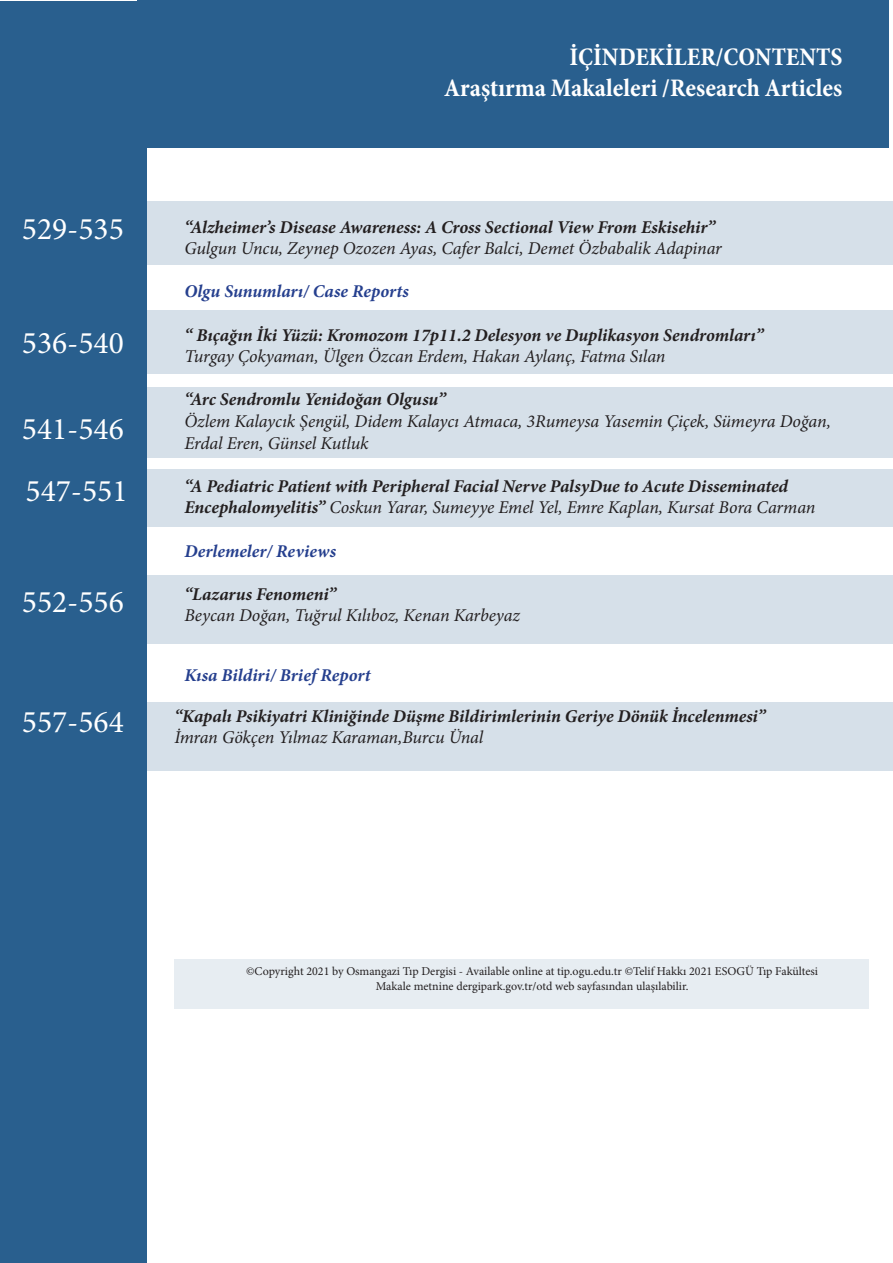
<style>
.page{position:relative;width:893px;height:1263px;background:#fff}
.page>*{position:absolute;margin:0;border:0;box-sizing:border-box;transform-origin:0 0}
.t1{font:31.5px "Minion Pro";color:#fff}
.t2{font:700 condensed 25.5px "Minion Pro";color:#fff}
.t3{font:italic 18px "Minion Pro";letter-spacing:-.005em;color:#231f20}
.t4{font:italic 700 18px "Minion Pro";letter-spacing:-.005em;color:#231f20}
.t5{font:italic 700 18px "Minion Pro";letter-spacing:.005em;color:#253f8e}
.t6{font:12px "Minion Pro";color:#231f20}
.s1{font-weight:700}
</style>
<div class="page">
<div style="left:137px;top:201px;width:756px;height:64px;background:#d6e0e9"></div>
<div style="left:137px;top:310px;width:756px;height:63px;background:#d6e0e9"></div>
<div style="left:139px;top:387px;width:754px;height:70px;background:#d6e0e9"></div>
<div style="left:137px;top:469px;width:756px;height:57px;background:#d6e0e9"></div>
<div style="left:137px;top:575px;width:756px;height:68px;background:#d6e0e9"></div>
<div style="left:147px;top:702px;width:746px;height:69px;background:#d6e0e9"></div>
<div style="left:0;top:1px;width:147px;height:1261px;background:#295f8e"></div>
<div style="left:174px;top:959px;width:694px;height:50px;background:#e7edf2"></div>
<div style="left:137px;top:1px;width:752px;height:147px;background:#295f8e"></div>
<p class="t1" style="left:22px;top:208px;width:103px">529-535</p>
<p class="t1" style="left:22px;top:322px;width:103px">536-540</p>
<p class="t1" style="left:22px;top:408px;width:103px">541-546</p>
<p class="t1" style="left:26px;top:470px;width:103px">547-551</p>
<p class="t1" style="left:22px;top:581px;width:103px">552-556</p>
<p class="t1" style="left:22px;top:700px;width:103px">557-564</p>
<p class="t2" style="left:570px;top:40px;width:274px">İÇİNDEKİLER/CONTENTS</p>
<p class="t2" style="left:444px;top:70px;width:400px">Araştırma Makaleleri /Research Articles</p>
<p class="t4" style="left:184px;top:214px;width:533px">“Alzheimer’s Disease Awareness: A Cross Sectional View From Eskisehir”</p>
<p class="t3" style="left:184px;top:236px;width:539px">Gulgun Uncu, Zeynep Ozozen Ayas, Cafer Balci, Demet Özbabalik Adapinar</p>
<p class="t5" style="left:184px;top:279px;width:226px">Olgu Sunumları/ Case Reports</p>
<p class="t4" style="left:184px;top:322px;width:581px">“ Bıçağın İki Yüzü: Kromozom 17p11.2 Delesyon ve Duplikasyon Sendromları”</p>
<p class="t3" style="left:184px;top:344px;width:483px">Turgay Çokyaman, Ülgen Özcan Erdem, Hakan Aylanç, Fatma Sılan</p>
<p class="t4" style="left:184px;top:387px;width:263px">“Arc Sendromlu Yenidoğan Olgusu”</p>
<p class="t3" style="left:184px;top:409px;width:648px">Özlem Kalaycık Şengül, Didem Kalaycı Atmaca, 3Rumeysa Yasemin Çiçek, Sümeyra Doğan,</p>
<p class="t3" style="left:184px;top:431px;width:186px">Erdal Eren, Günsel Kutluk</p>
<p class="t4" style="left:184px;top:473px;width:605px">“A Pediatric Patient with Peripheral Facial Nerve PalsyDue to Acute Disseminated</p>
<p class="t3" style="left:184px;top:495px;width:632px"><span class="s1">Encephalomyelitis”</span> Coskun Yarar, Sumeyye Emel Yel, Emre Kaplan, Kursat Bora Carman</p>
<p class="t5" style="left:184px;top:538px;width:153px">Derlemeler/ Reviews</p>
<p class="t4" style="left:184px;top:581px;width:154px">“Lazarus Fenomeni”</p>
<p class="t3" style="left:184px;top:603px;width:337px">Beycan Doğan, Tuğrul Kılıboz, Kenan Karbeyaz</p>
<p class="t5" style="left:184px;top:663px;width:188px">Kısa Bildiri/ Brief Report</p>
<p class="t4" style="left:174px;top:703px;width:593px">“Kapalı Psikiyatri Kliniğinde Düşme Bildirimlerinin Geriye Dönük İncelenmesi”</p>
<p class="t3" style="left:174px;top:725px;width:311px">İmran Gökçen Yılmaz Karaman,Burcu Ünal</p>
<p class="t6" style="left:246px;top:964px;width:573px">©Copyright 2021 by Osmangazi Tıp Dergisi - Available online at tip.ogu.edu.tr ©Telif Hakkı 2021 ESOGÜ Tıp Fakültesi</p>
<p class="t6" style="left:376px;top:978px;width:314px">Makale metnine dergipark.gov.tr/otd web sayfasından ulaşılabilir.</p>
</div>
